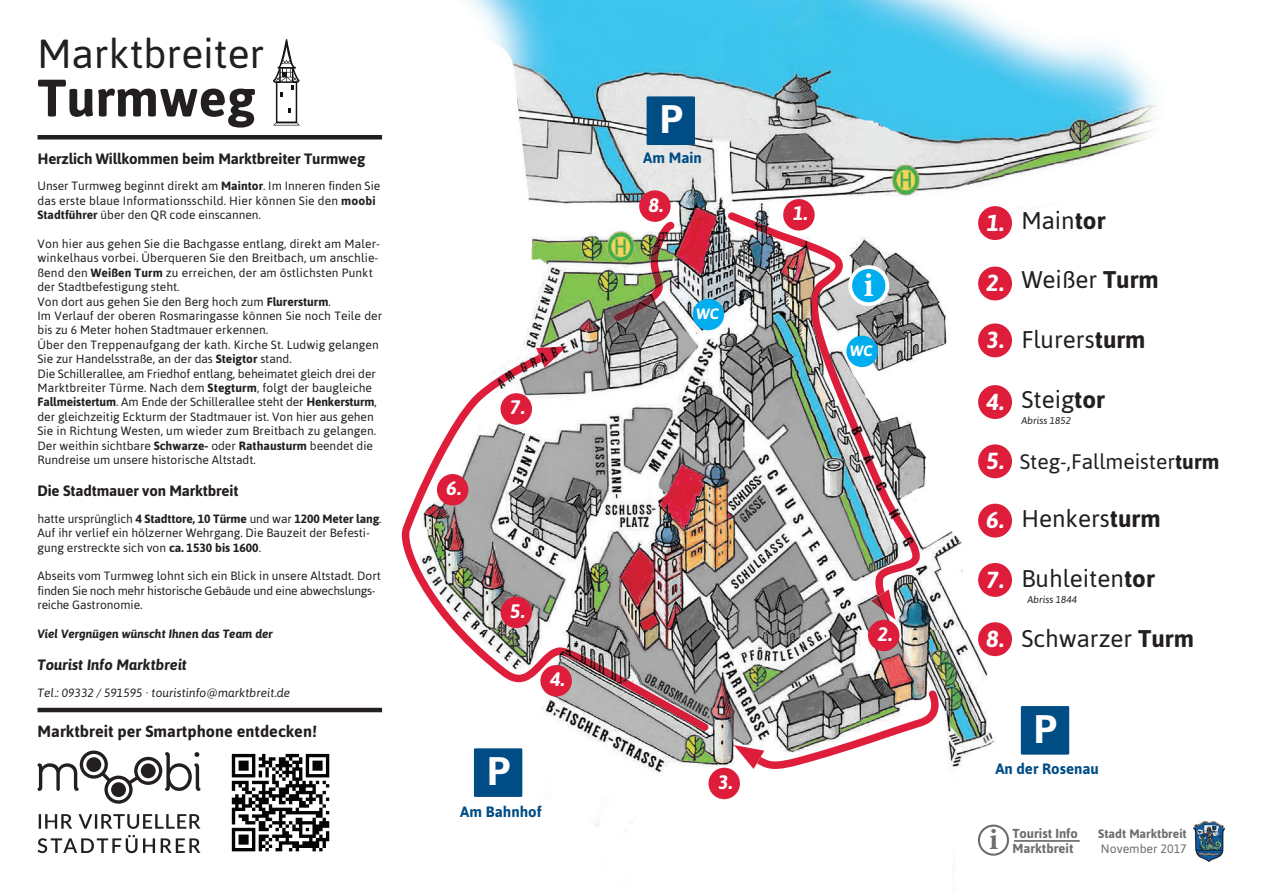
<style>
.page{position:relative;width:1263px;height:893px;background:#fff}
.page>*{position:absolute;margin:0;border:0;box-sizing:border-box;transform-origin:0 0}
.t1{font:700 52.5px "Asap";color:#231f20}
.t2{font:40.5px "Asap";color:#231f20}
.t3{font:700 38.7px "Univers LT Std";color:#fff}
.t4{font:700 34.8px "Minion Pro";color:#fff}
.t5{font:700 30.6px "Minion Pro";color:#6c6d70}
.t6{font:24.15px "Asap";color:#231f20}
.t7{font:italic 700 23.25px "Asap";color:#fff}
.t8{font:21px "Asap";color:#231f20}
.t9{font:italic 700 19.5px "Asap";color:#fff}
.t10{font:700 16.2px "Asap";color:#231f20}
.t11{font:700 15px "Asap";letter-spacing:-.01em;color:#231f20}
.t12{font:700 15px "Asap";color:#004d86}
.t13{font:italic 700 15px "Asap";color:#231f20}
.t14{font:italic 700 15px "Asap";color:#fff}
.t15{font:700 13.05px "Asap";color:#6c6d70}
.t16{font:700 12.3px "Asap";color:#6c6d70}
.t17{font:12.3px "Asap";color:#6c6d70}
.t18{font:12px/14.4px "Asap";color:#231f20}
.t19{font:italic 12px "Asap";color:#231f20}
.t20{font:italic 700 12px "Asap";color:#231f20}
.t21{font:italic 9.9px "Asap";color:#231f20}
.s1{font-weight:700}
</style>
<div class="page">
<img style="left:382px;top:0;width:775px;height:868px">
<img style="left:757px;top:690px;width:182px;height:79px">
<img style="left:734px;top:745px;width:30px;height:24px">
<img style="left:613px;top:222px;width:61px;height:99px">
<img style="left:402px;top:355px;width:307px;height:376px">
<img style="left:536px;top:346px;width:31px;height:22px">
<div style="left:868px;top:620px;width:31px;height:31px;background:#de1d3b;border-radius:50%"></div>
<div style="left:708px;top:768px;width:32px;height:31px;background:#de1d3b;border-radius:50%"></div>
<div style="left:540px;top:665px;width:32px;height:31px;background:#de1d3b;border-radius:50%"></div>
<div style="left:500px;top:597px;width:32px;height:31px;background:#de1d3b;border-radius:50%"></div>
<div style="left:437px;top:474px;width:31px;height:31px;background:#de1d3b;border-radius:50%"></div>
<div style="left:500px;top:393px;width:32px;height:32px;background:#de1d3b;border-radius:50%"></div>
<div style="left:639px;top:190px;width:32px;height:32px;background:#de1d3b;border-radius:50%"></div>
<div style="left:978px;top:206px;width:34px;height:34px;background:#de1d3b;border-radius:50%"></div>
<div style="left:978px;top:267px;width:34px;height:33px;background:#de1d3b;border-radius:50%"></div>
<div style="left:978px;top:385px;width:34px;height:34px;background:#de1d3b;border-radius:50%"></div>
<div style="left:978px;top:444px;width:34px;height:34px;background:#de1d3b;border-radius:50%"></div>
<div style="left:978px;top:504px;width:34px;height:34px;background:#de1d3b;border-radius:50%"></div>
<div style="left:978px;top:563px;width:34px;height:34px;background:#de1d3b;border-radius:50%"></div>
<div style="left:978px;top:622px;width:34px;height:34px;background:#de1d3b;border-radius:50%"></div>
<div style="left:783px;top:199px;width:32px;height:32px;background:#de1d3b;border-radius:50%"></div>
<div style="left:693px;top:299px;width:31px;height:31px;background:#00aeef;border-radius:50%"></div>
<div style="left:647px;top:96px;width:48px;height:49px;background:#004d86"></div>
<div style="left:474px;top:748px;width:48px;height:49px;background:#004d86;border:2px solid #004d86"></div>
<div style="left:1021px;top:706px;width:48px;height:49px;background:#004d86;border:2px solid #004d86"></div>
<img style="left:1193px;top:821px;width:32px;height:41px">
<hr style="left:1014px;top:840px;width:66px;height:2px;background:#6c6d70">
<div style="left:978px;top:824px;width:31px;height:32px;border:2px solid #6c6d70;border-radius:50%"></div>
<img style="left:727px;top:212px;width:193px;height:384px">
<img style="left:871px;top:589px;width:24px;height:31px">
<div style="left:978px;top:323px;width:34px;height:34px;background:#de1d3b;border-radius:50%"></div>
<div style="left:38px;top:135px;width:344px;height:5px;background:#231f20"></div>
<hr style="left:38px;top:708px;width:344px;height:4px;background:#231f20">
<div style="left:228px;top:750px;width:105px;height:105px;background:linear-gradient(to right,#fff,#fff)"></div>
<svg style="left:232px;top:754px;width:97px;height:97px"></svg>
<svg style="left:38px;top:750px;width:162px;height:54px"></svg>
<svg style="left:38px;top:835px;width:162px;height:18px"></svg>
<svg style="left:39px;top:814px;width:161px;height:15px"></svg>
<svg style="left:273px;top:39px;width:27px;height:86px"></svg>
<h2 class="t2" style="left:38px;top:31px;width:228px">Marktbreiter</h2>
<h1 class="t1" style="left:38px;top:67px;width:219px">Turmweg</h1>
<p class="t11" style="left:38px;top:150px;width:329px">Herzlich Willkommen beim Marktbreiter Turmweg</p>
<p class="t18" style="left:38px;top:179px;width:344px">Unser Turmweg beginnt direkt am <span class="s1">Maintor</span>. Im Inneren finden Sie das erste blaue Informationsschild. Hier können Sie den <span class="s1">moobi<br>Stadtführer</span> über den QR code einscannen.</p>
<p class="t18" style="left:38px;top:236px;width:346px">Von hier aus gehen Sie die Bachgasse entlang, direkt am Maler&shy;winkelhaus vorbei. Überqueren Sie den Breitbach, um anschlie&shy;ßend den <span class="s1">Weißen Turm</span> zu erreichen, der am östlichsten Punkt der Stadtbefestigung steht.<br>Von dort aus gehen Sie den Berg hoch zum <span class="s1">Flurersturm</span>.<br>Im Verlauf der oberen Rosmaringasse können Sie noch Teile der bis zu 6 Meter hohen Stadtmauer erkennen.<br>Über den Treppenaufgang der kath. Kirche St. Ludwig gelangen Sie zur Handelsstraße, an der das <span class="s1">Steigtor</span> stand.<br>Die Schillerallee, am Friedhof entlang, beheimatet gleich drei der Marktbreiter Türme. Nach dem <span class="s1">Stegturm</span>, folgt der baugleiche <span class="s1">Fallmeistertum</span>. Am Ende der Schillerallee steht der <span class="s1">Henkersturm</span>, der gleichzeitig Eckturm der Stadtmauer ist. Von hier aus gehen Sie in Richtung Westen, um wieder zum Breitbach zu gelangen.<br>Der weithin sichtbare <span class="s1">Schwarze-</span> oder <span class="s1">Rathausturm</span> beendet die Rundreise um unsere historische Altstadt.</p>
<p class="t11" style="left:38px;top:482px;width:202px">Die Stadtmauer von Marktbreit</p>
<p class="t18" style="left:38px;top:511px;width:345px">hatte ursprünglich <span class="s1">4 Stadttore, 10 Türme</span> und war <span class="s1">1200 Meter lang</span>.<br>Auf ihr verlief ein hölzerner Wehrgang. Die Bauzeit der Befesti&shy;gung erstreckte sich von <span class="s1">ca. 1530 bis 1600</span>.</p>
<p class="t18" style="left:38px;top:569px;width:345px">Abseits vom Turmweg lohnt sich ein Blick in unsere Altstadt. Dort finden Sie noch mehr historische Gebäude und eine abwechslungs&shy;reiche Gastronomie.</p>
<p class="t20" style="left:38px;top:627px;width:237px">Viel Vergnügen wünscht Ihnen das Team der</p>
<p class="t13" style="left:38px;top:656px;width:151px">Tourist Info Marktbreit</p>
<p class="t19" style="left:38px;top:686px;width:254px">Tel.: 09332 / 591595 · touristinfo@marktbreit.de</p>
<h3 class="t10" style="left:38px;top:722px;width:281px">Marktbreit per Smartphone entdecken!</h3>
<h3 class="t9" style="left:447px;top:477px;width:16px">6.</h3>
<h3 class="t9" style="left:510px;top:396px;width:16px">7.</h3>
<h3 class="t9" style="left:510px;top:600px;width:16px">5.</h3>
<h3 class="t9" style="left:550px;top:668px;width:16px">4.</h3>
<h3 class="t3" style="left:487px;top:749px;width:25px">P</h3>
<p class="t12" style="left:460px;top:803px;width:83px">Am Bahnhof</p>
<h3 class="t3" style="left:660px;top:97px;width:25px">P</h3>
<p class="t12" style="left:643px;top:149px;width:60px">Am Main</p>
<h3 class="t9" style="left:649px;top:193px;width:16px">8.</h3>
<p class="t14" style="left:696px;top:305px;width:24px">WC</p>
<h3 class="t9" style="left:793px;top:202px;width:16px">1.</h3>
<h3 class="t4" style="left:864px;top:260px;width:12px">i</h3>
<p class="t14" style="left:850px;top:342px;width:24px">WC</p>
<h3 class="t9" style="left:718px;top:771px;width:16px">3.</h3>
<h3 class="t9" style="left:878px;top:623px;width:16px">2.</h3>
<h3 class="t7" style="left:986px;top:209px;width:19px">1.</h3>
<h3 class="t6" style="left:1021px;top:206px;width:86px">Main<span class="s1">tor</span></h3>
<h3 class="t7" style="left:986px;top:269px;width:19px">2.</h3>
<h3 class="t6" style="left:1021px;top:266px;width:139px">Weißer <span class="s1">Turm</span></h3>
<h3 class="t7" style="left:986px;top:326px;width:19px">3.</h3>
<h3 class="t6" style="left:1021px;top:326px;width:126px">Flurers<span class="s1">turm</span></h3>
<h3 class="t7" style="left:986px;top:388px;width:19px">4.</h3>
<h3 class="t6" style="left:1021px;top:385px;width:85px">Steig<span class="s1">tor</span></h3>
<p class="t21" style="left:1021px;top:415px;width:51px">Abriss 1852</p>
<h3 class="t7" style="left:986px;top:447px;width:19px">5.</h3>
<h3 class="t7" style="left:986px;top:507px;width:19px">6.</h3>
<h3 class="t8" style="left:1020px;top:449px;width:201px">Steg-,Fallmeister<span class="s1">turm</span></h3>
<h3 class="t6" style="left:1021px;top:505px;width:141px">Henkers<span class="s1">turm</span></h3>
<h3 class="t7" style="left:986px;top:566px;width:19px">7.</h3>
<h3 class="t6" style="left:1021px;top:565px;width:135px">Buhleiten<span class="s1">tor</span></h3>
<p class="t21" style="left:1027px;top:594px;width:51px">Abriss 1844</p>
<h3 class="t7" style="left:986px;top:625px;width:19px">8.</h3>
<h3 class="t6" style="left:1021px;top:624px;width:174px">Schwarzer <span class="s1">Turm</span></h3>
<h3 class="t3" style="left:1034px;top:706px;width:25px">P</h3>
<p class="t12" style="left:995px;top:760px;width:105px">An der Rosenau</p>
<h3 class="t5" style="left:989px;top:818px;width:11px">i</h3>
<p class="t15" style="left:1012px;top:825px;width:67px">Tourist Info</p>
<p class="t15" style="left:1012px;top:841px;width:63px">Marktbreit</p>
<p class="t16" style="left:1098px;top:827px;width:90px">Stadt Marktbreit</p>
<p class="t17" style="left:1101px;top:841px;width:87px">November 2017</p>
</div>
